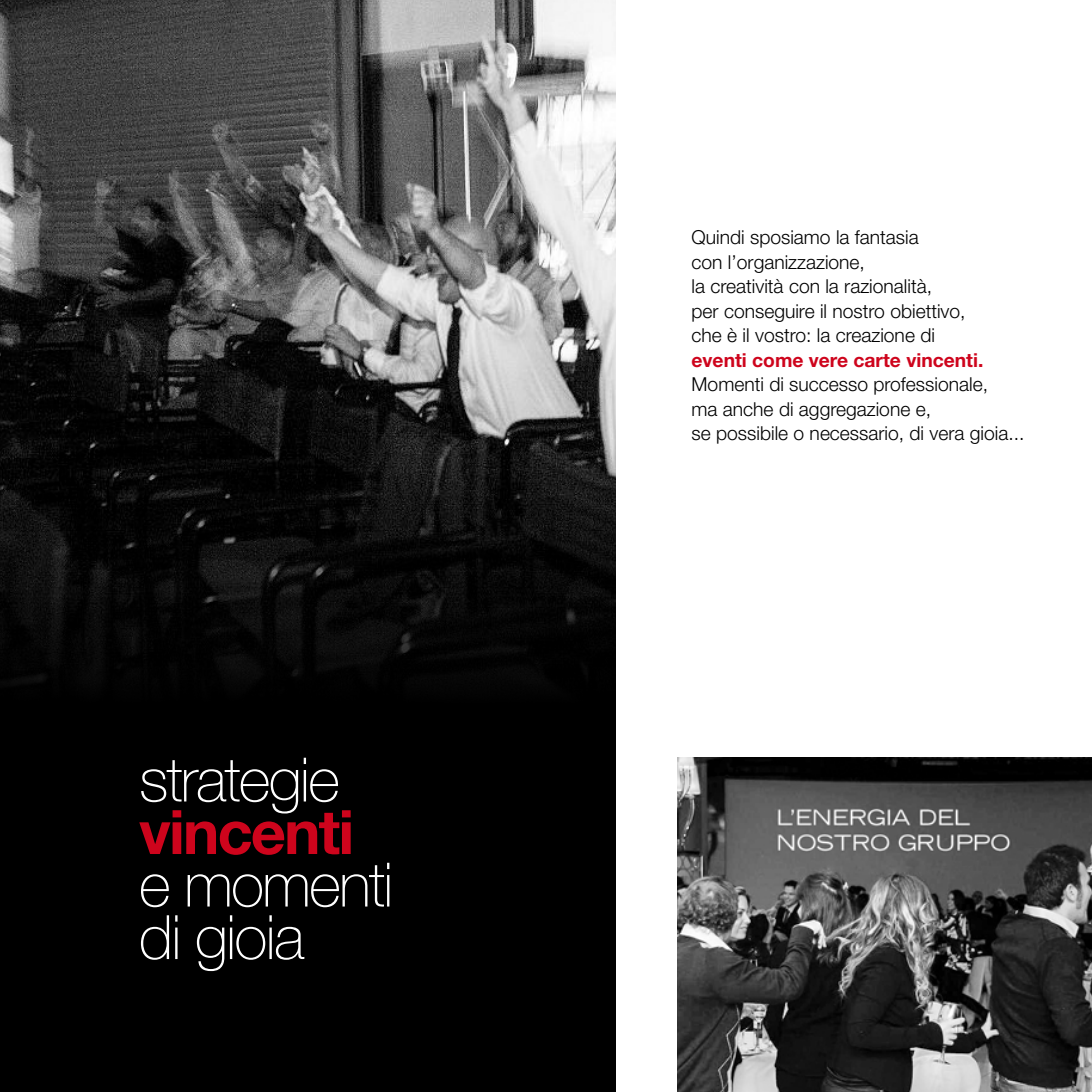
<style>
.page{position:relative;width:1092px;height:1092px;background:#fff}
.page>*{position:absolute;margin:0;border:0;box-sizing:border-box;transform-origin:0 0}
.t1{font:100 61.25px/52.5px "Helvetica Neue LT Std";letter-spacing:-.03em;color:#fff}
.t2{font:700 61.25px "Helvetica Neue LT Std";letter-spacing:-.03em;color:#ce041c}
.t3{font:300 19.25px/24.5px "Helvetica Neue LT Std";color:#000}
.t4{font:700 19.25px "Helvetica Neue LT Std";color:#ce041c}
</style>
<div class="page">
<div style="left:0;top:0;width:615px;height:1091px;background:#000"></div>
<img style="left:0;top:0;width:615px;height:684px">
<img style="left:677px;top:757px;width:414px;height:334px">
<h1 class="t1" style="left:139px;top:753px;width:202px">strategie</h1>
<h1 class="t2" style="left:139px;top:794px;width:217px">vincenti</h1>
<h1 class="t1" style="left:139px;top:858px;width:256px">e momenti di gioia</h1>
<p class="t3" style="left:691px;top:224px;width:275px">Quindi sposiamo la fantasia<br>con l’organizzazione,<br>la creatività con la razionalità,<br>per conseguire il nostro obiettivo, che è il vostro: la creazione di</p>
<p class="t4" style="left:691px;top:348px;width:293px">eventi come vere carte vincenti.</p>
<p class="t3" style="left:691px;top:371px;width:334px">Momenti di successo professionale,<br>ma anche di aggregazione e,<br>se possibile o necessario, di vera gioia...</p>
</div>
